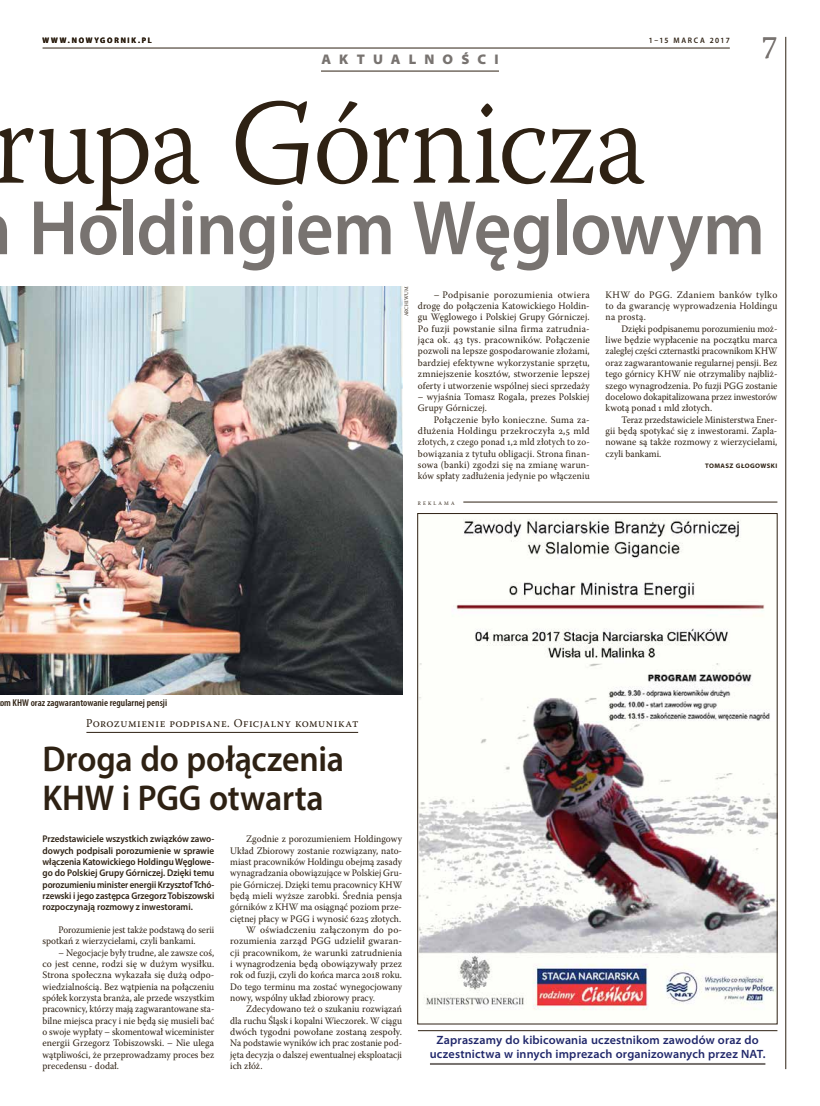
<style>
.page{position:relative;width:820px;height:1106px;background:#fff}
.page>*{position:absolute;margin:0;border:0;box-sizing:border-box;transform-origin:0 0}
.t1{font:300 121px "Warnock Pro";letter-spacing:-.02em;color:#2e2113;scale:.94 1}
.t2{font:600 78px "Myriad Pro";letter-spacing:-.01em;color:#787370;scale:.94 1}
.t3{font:600 36px/39px "Myriad Pro";letter-spacing:-.005em;color:#2e2113;scale:.94 1}
.t4{font:32px "Warnock Pro";color:#787370;scale:.94 1}
.t5{font:900 semi-expanded 14px "Myriad Pro";letter-spacing:.61em;color:#787370;scale:.94 1}
.t6{font:600 semi-expanded 12px/13.4px "Myriad Pro";letter-spacing:.015em;color:#20276a;text-align:center;scale:.94 1}
.t7{font:12px "Warnock Pro";letter-spacing:.045em;color:#2e2113;scale:.94 1}
.t8{font:9.9px/11.3px "Warnock Pro";letter-spacing:.01em;color:#2e2113;text-align:justify;scale:.93 1}
.t9{font:9.9px/11.3px "Warnock Pro";letter-spacing:.01em;color:#2e2113;text-align:justify}
.t10{font:9.9px "Warnock Pro";letter-spacing:.01em;color:#2e2113;scale:.94 1}
.t11{font:9.9px/11.3px "Warnock Pro";letter-spacing:.01em;color:#2e2113;text-align:justify;scale:.96 1}
.t12{font:9.9px/11.3px "Warnock Pro";letter-spacing:.01em;color:#2e2113;scale:.92 1}
.t13{font:9.9px/11.3px "Warnock Pro";letter-spacing:.01em;color:#2e2113;scale:.95 1}
.t14{font:600 condensed 9.9px "Myriad Pro";color:#2e2113;scale:1.04 1}
.t15{font:600 9.7px/11.3px "Myriad Pro";color:#2e2113;text-align:justify;scale:.94 1}
.t16{font:700 8px "Myriad Pro";letter-spacing:.235em;color:#2e2113;scale:.94 1}
.t17{font:600 8px "Myriad Pro";letter-spacing:.215em;color:#2e2113;scale:.94 1}
.t18{font:700 semi-expanded 6.6px "Myriad Pro";letter-spacing:.07em;color:#2e2113;scale:.94 1}
.t19{font:5.3px "Warnock Pro";letter-spacing:.04em;color:#2e2113;scale:.94 1}
.t20{font:5.3px "Warnock Pro";letter-spacing:.43em;color:#2e2113;scale:.94 1}
</style>
<div class="page">
<hr style="left:321px;top:71px;width:178px;height:1px;background:#2e2113">
<hr style="left:785px;top:37px;width:1px;height:1032px;background:#2e2113">
<hr style="left:43px;top:48px;width:686px;height:1px;background:#2e2113">
<img style="left:0;top:286px;width:402px;height:408px">
<img style="left:419px;top:519px;width:356px;height:491px">
<hr style="left:463px;top:502px;width:314px;height:1px;background:#2e2113">
<hr style="left:418px;top:1030px;width:359px;height:1px;background:#2e2113">
<hr style="left:430px;top:1063px;width:335px;height:2px;background:#787370">
<hr style="left:86px;top:732px;width:272px;height:1px;background:#2e2113">
<p class="t16" style="left:43px;top:35px;width:117px">WWW.NOWYGORNIK.PL</p>
<h3 class="t5" style="left:321px;top:51px;width:190px">AKTUALNOŚCI</h3>
<p class="t17" style="left:648px;top:35px;width:87px">1–15 MARCA 2017</p>
<h3 class="t4" style="left:762px;top:28px;width:18px">7</h3>
<h1 class="t1" style="left:-7px;top:70px;width:696px">rupa Górnicza</h1>
<h2 class="t2" style="left:29px;top:178px;width:784px">Holdingiem Węglowym</h2>
<p class="t19" style="left:403px;top:316px;width:33px;rotate:-90deg">ARCHIWUM</p>
<p class="t9" style="left:418px;top:289px;width:173px;text-indent:16px">– Podpisanie porozumienia otwiera drogę do połączenia Katowickiego Holdin&shy;gu Węglowego i Polskiej Grupy Górniczej.<br>Po fuzji powstanie silna firma zatrudnia&shy;jąca ok. 43 tys. pracowników. Połączenie pozwoli na lepsze gospodarowanie złożami, bardziej efektywne wykorzystanie sprzętu, zmniejszenie kosztów, stworzenie lepszej oferty i utworzenie wspólnej sieci sprzedaży</p>
<p class="t13" style="left:418px;top:391px;width:182px">– wyjaśnia Tomasz Rogala, prezes Polskiej<br>Grupy Górniczej.</p>
<p class="t11" style="left:418px;top:413px;width:180px;text-indent:16px">Połączenie było konieczne. Suma za&shy;dłużenia Holdingu przekroczyła 2,5 mld złotych, z czego ponad 1,2 mld złotych to zo&shy;bowiązania z tytułu obligacji. Strona finan&shy;sowa (banki) zgodzi się na zmianę warun&shy;ków spłaty zadłużenia jedynie po włączeniu</p>
<p class="t20" style="left:418px;top:500px;width:40px">REKLAMA</p>
<p class="t9" style="left:605px;top:289px;width:173px">KHW do PGG. Zdaniem banków tylko to da gwarancję wyprowadzenia Holdingu na prostą.</p>
<p class="t8" style="left:605px;top:323px;width:186px;text-indent:16px">Dzięki podpisanemu porozumieniu moż&shy;liwe będzie wypłacenie na początku marca zaległej części czternastki pracownikom KHW oraz zagwarantowanie regularnej pensji. Bez tego górnicy KHW nie otrzymaliby najbliż&shy;szego wynagrodzenia. Po fuzji PGG zostanie docelowo dokapitalizowana przez inwestorów kwotą ponad 1 mld złotych.</p>
<p class="t8" style="left:605px;top:413px;width:186px;text-indent:16px">Teraz przedstawiciele Ministerstwa Ener&shy;gii będą spotykać się z inwestorami. Zapla&shy;nowane są także rozmowy z wierzycielami, czyli bankami.</p>
<p class="t18" style="left:705px;top:462px;width:78px">TOMASZ GŁOGOWSKI</p>
<p class="t14" style="left:0;top:697px;width:162px">om KHW oraz zagwarantowanie regularnej pensji</p>
<p class="t7" style="left:86px;top:715px;width:291px">Porozumienie podpisane. Oficjalny komunikat</p>
<h3 class="t3" style="left:43px;top:738px;width:322px">Droga do połączenia<br>KHW i PGG otwarta</h3>
<p class="t15" style="left:43px;top:833px;width:184px">Przedstawiciele wszystkich związków zawo&shy;dowych podpisali porozumienie w sprawie włączenia Katowickiego Holdingu Węglowe&shy;go do Polskiej Grupy Górniczej. Dzięki temu porozumieniu minister energii Krzysztof Tchó&shy;rzewski i jego zastępca Grzegorz Tobiszowski rozpoczynają rozmowy z inwestorami.</p>
<p class="t12" style="left:43px;top:924px;width:188px;text-indent:16px">Porozumienie jest także podstawą do serii spotkań z wierzycielami, czyli bankami.</p>
<p class="t8" style="left:43px;top:946px;width:186px;text-indent:16px">– Negocjacje były trudne, ale zawsze coś, co jest cenne, rodzi się w dużym wysiłku.<br>Strona społeczna wykazała się dużą odpo&shy;wiedzialnością. Bez wątpienia na połączeniu spółek korzysta branża, ale przede wszystkim pracownicy, którzy mają zagwarantowane sta&shy;bilne miejsca pracy i nie będą się musieli bać o swoje wypłaty – skomentował wiceminister energii Grzegorz Tobiszowski. – Nie ulega wątpliwości, że przeprowadzamy proces bez precedensu - dodał.</p>
<p class="t13" style="left:246px;top:833px;width:165px">Zgodnie z porozumieniem Holdingowy</p>
<p class="t10" style="left:230px;top:844px;width:184px">Układ Zbiorowy zostanie rozwiązany, nato-</p>
<p class="t10" style="left:230px;top:855px;width:184px">miast pracowników Holdingu obejmą zasady</p>
<p class="t8" style="left:230px;top:867px;width:186px">wynagradzania obowiązujące w Polskiej Gru-</p>
<p class="t8" style="left:230px;top:878px;width:186px">pie Górniczej. Dzięki temu pracownicy KHW</p>
<p class="t11" style="left:230px;top:890px;width:180px">będą mieli wyższe zarobki. Średnia pensja</p>
<p class="t10" style="left:230px;top:901px;width:184px">górników z KHW ma osiągnąć poziom prze-</p>
<p class="t10" style="left:230px;top:912px;width:183px">ciętnej płacy w PGG i wynosić 6225 złotych.</p>
<p class="t9" style="left:246px;top:924px;width:157px">W oświadczeniu załączonym do po-</p>
<p class="t9" style="left:230px;top:935px;width:173px">rozumienia zarząd PGG udzielił gwaran-</p>
<p class="t11" style="left:230px;top:946px;width:180px">cji pracownikom, że warunki zatrudnienia</p>
<p class="t13" style="left:230px;top:958px;width:182px">i wynagrodzenia będą obowiązywały przez</p>
<p class="t10" style="left:230px;top:969px;width:184px">rok od fuzji, czyli do końca marca 2018 roku.</p>
<p class="t10" style="left:230px;top:980px;width:184px">Do tego terminu ma zostać wynegocjowany</p>
<p class="t10" style="left:230px;top:991px;width:155px">nowy, wspólny układ zbiorowy pracy.</p>
<p class="t10" style="left:246px;top:1003px;width:167px">Zdecydowano też o szukaniu rozwiązań</p>
<p class="t8" style="left:230px;top:1014px;width:186px">dla ruchu Śląsk i kopalni Wieczorek. W ciągu</p>
<p class="t9" style="left:230px;top:1026px;width:173px">dwóch tygodni powołane zostaną zespoły.</p>
<p class="t12" style="left:230px;top:1037px;width:188px">Na podstawie wyników ich prac zostanie pod-</p>
<p class="t12" style="left:230px;top:1048px;width:188px">jęta decyzja o dalszej ewentualnej eksploatacji</p>
<p class="t10" style="left:230px;top:1059px;width:36px">ich złóż.</p>
<p class="t6" style="left:429px;top:1033px;width:358px">Zapraszamy do kibicowania uczestnikom zawodów oraz do uczestnictwa w innych imprezach organizowanych przez NAT.</p>
</div>
